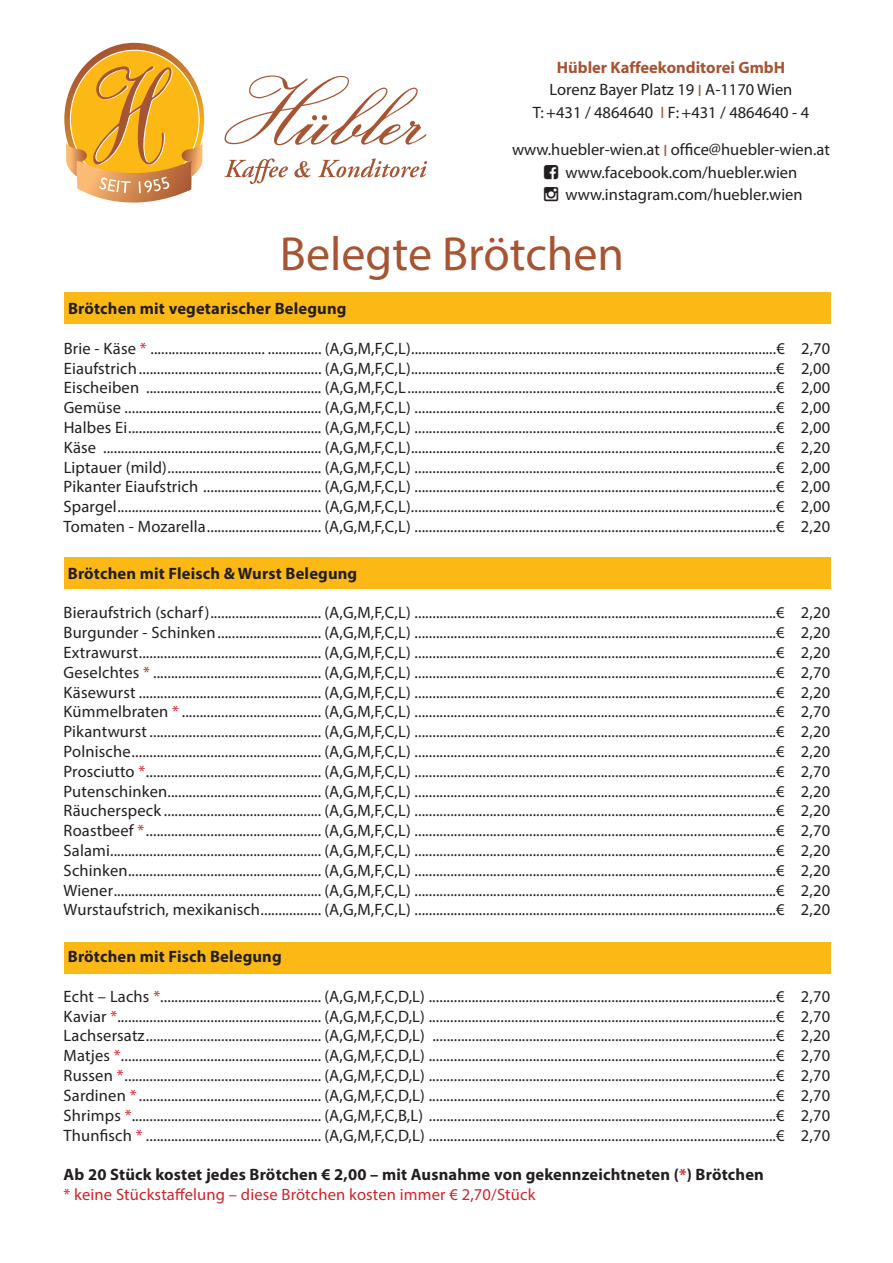
<style>
.page{position:relative;width:893px;height:1263px;background:#fff}
.page>*{position:absolute;margin:0;border:0;box-sizing:border-box;transform-origin:0 0}
.t1{font:48px "Myriad Pro";color:#a75433}
.t2{font:16.5px/19.8px "Myriad Pro";letter-spacing:.01em;color:#231f20;text-align:justify}
.t3{font:700 16.5px/19.8px "Myriad Pro";letter-spacing:.01em;color:#231f20}
.t4{font:16.5px/22.5px "Myriad";color:#231f20;text-align:center}
.s1{font-weight:700;color:#a75433}
.s2{color:#a75433}
.s3{color:#d1232a}
.s4{font-weight:400;color:#d1232a}
</style>
<div class="page">
<div style="left:64px;top:292px;width:767px;height:32px;background:#fcb814"></div>
<div style="left:64px;top:942px;width:767px;height:31px;background:#fcb814"></div>
<div style="left:64px;top:557px;width:767px;height:31px;background:#fcb814"></div>
<svg style="left:64px;top:43px;width:140px;height:160px"></svg>
<svg style="left:225px;top:75px;width:201px;height:70px"></svg>
<svg style="left:224px;top:158px;width:64px;height:26px"></svg>
<svg style="left:294px;top:161px;width:17px;height:16px"></svg>
<svg style="left:318px;top:158px;width:109px;height:19px"></svg>
<p class="t4" style="left:533px;top:56px;width:278px"><span class="s1">Hübler Kaffeekonditorei GmbH<br></span>Lorenz Bayer Platz 19 <span class="s2">I</span> A-1170 Wien<br>T: +431 / 4864640 <span class="s2">I</span> F: +431 / 4864640 - 4</p>
<p class="t4" style="left:512px;top:139px;width:319px">www.huebler-wien.at <span class="s2">I</span> office@huebler-wien.at</p>
<p class="t2" style="left:565px;top:161px;width:239px;line-height:22.5px">www.facebook.com/huebler.wien www.instagram.com/huebler.wien</p>
<h1 class="t1" style="left:280px;top:224px;width:346px">Belegte Brötchen</h1>
<p class="t3" style="left:68px;top:298px;width:280px">Brötchen mit vegetarischer Belegung</p>
<p class="t2" style="left:64px;top:338px;width:768px">Brie - Käse <span class="s3">*</span> ................................ ............... (A,G,M,F,C,L)......................................................................................................€ 2,70<br>Eiaufstrich................................................... (A,G,M,F,C,L)......................................................................................................€ 2,00<br>Eischeiben ................................................. (A,G,M,F,C,L.......................................................................................................€ 2,00<br>Gemüse ....................................................... (A,G,M,F,C,L) .....................................................................................................€ 2,00<br>Halbes Ei...................................................... (A,G,M,F,C,L) .....................................................................................................€ 2,00<br>Käse ............................................................. (A,G,M,F,C,L)......................................................................................................€ 2,20<br>Liptauer (mild)........................................... (A,G,M,F,C,L) .....................................................................................................€ 2,00<br>Pikanter Eiaufstrich ................................. (A,G,M,F,C,L) .....................................................................................................€ 2,00<br>Spargel......................................................... (A,G,M,F,C,L)......................................................................................................€ 2,00<br>Tomaten - Mozarella................................ (A,G,M,F,C,L) .....................................................................................................€ 2,20</p>
<p class="t3" style="left:68px;top:563px;width:291px">Brötchen mit Fleisch &amp; Wurst Belegung</p>
<p class="t2" style="left:64px;top:603px;width:768px">Bieraufstrich (scharf)............................... (A,G,M,F,C,L) .....................................................................................................€ 2,20<br>Burgunder - Schinken............................. (A,G,M,F,C,L) .....................................................................................................€ 2,20<br>Extrawurst................................................... (A,G,M,F,C,L) .....................................................................................................€ 2,20<br>Geselchtes <span class="s3">*</span> ............................................... (A,G,M,F,C,L) .....................................................................................................€ 2,70<br>Käsewurst ................................................... (A,G,M,F,C,L) .....................................................................................................€ 2,20<br>Kümmelbraten <span class="s3">*</span> ....................................... (A,G,M,F,C,L) .....................................................................................................€ 2,70<br>Pikantwurst................................................ (A,G,M,F,C,L) .....................................................................................................€ 2,20<br>Polnische..................................................... (A,G,M,F,C,L) .....................................................................................................€ 2,20<br>Prosciutto <span class="s3">*</span>................................................. (A,G,M,F,C,L) .....................................................................................................€ 2,70<br>Putenschinken........................................... (A,G,M,F,C,L) .....................................................................................................€ 2,20<br>Räucherspeck ............................................ (A,G,M,F,C,L) .....................................................................................................€ 2,20<br>Roastbeef <span class="s3">*</span>................................................. (A,G,M,F,C,L) .....................................................................................................€ 2,70<br>Salami........................................................... (A,G,M,F,C,L) .....................................................................................................€ 2,20<br>Schinken...................................................... (A,G,M,F,C,L) .....................................................................................................€ 2,20<br>Wiener.......................................................... (A,G,M,F,C,L) .....................................................................................................€ 2,20<br>Wurstaufstrich, mexikanisch................. (A,G,M,F,C,L) .....................................................................................................€ 2,20</p>
<p class="t3" style="left:68px;top:946px;width:215px">Brötchen mit Fisch Belegung</p>
<p class="t2" style="left:64px;top:986px;width:768px">Echt – Lachs <span class="s3">*</span>............................................. (A,G,M,F,C,D,L) .................................................................................................€ 2,70<br>Kaviar <span class="s3">*</span>......................................................... (A,G,M,F,C,D,L) .................................................................................................€ 2,70<br>Lachsersatz................................................. (A,G,M,F,C,D,L) ................................................................................................€ 2,20<br>Matjes <span class="s3">*</span>........................................................ (A,G,M,F,C,D,L) .................................................................................................€ 2,70<br>Russen <span class="s3">*</span>....................................................... (A,G,M,F,C,D,L) .................................................................................................€ 2,70<br>Sardinen <span class="s3">*</span> ................................................... (A,G,M,F,C,D,L) .................................................................................................€ 2,70<br>Shrimps <span class="s3">*</span>..................................................... (A,G,M,F,C,B,L) .................................................................................................€ 2,70<br>Thunfisch <span class="s3">*</span> ................................................. (A,G,M,F,C,D,L) .................................................................................................€ 2,70</p>
<p class="t3" style="left:64px;top:1164px;width:702px">Ab 20 Stück kostet jedes Brötchen € 2,00 – mit Ausnahme von gekennzeichtneten (<span class="s3">*</span>) Brötchen <span class="s4">* keine Stückstaffelung – diese Brötchen kosten immer € 2,70/Stück</span></p>
</div>
